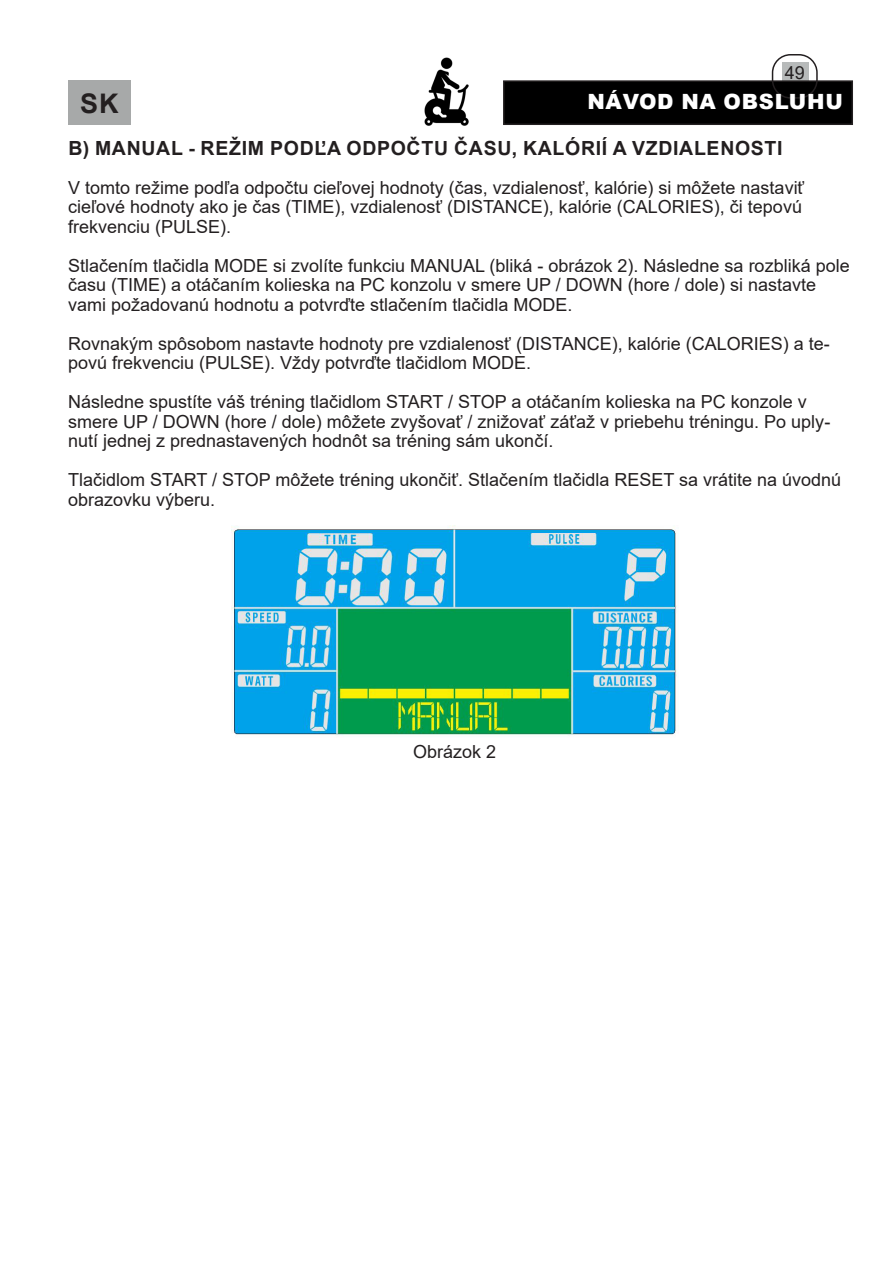
<style>
.page{position:relative;width:893px;height:1263px;background:#fff}
.page>*{position:absolute;margin:0;border:0;box-sizing:border-box;transform-origin:0 0}
.t1{font:700 27px "Arial";color:#231f20}
.Title_2_-_List{font:900 21px "Arial";letter-spacing:.035em;color:#fff}
.Title_3_-_Subsection{font:700 19.5px "Arial";letter-spacing:.035em;color:#231f20}
.Text{font:18px/19.5px "Arial";color:#231f20}
</style>
<div class="page">
<div style="left:782px;top:62px;width:26px;height:21px;background:#b7baba"></div>
<div style="left:504px;top:81px;width:348px;height:43px;background:#000"></div>
<div style="left:503px;top:80px;width:350px;height:45px;border:2px solid #231f20"></div>
<div style="left:772px;top:54px;width:46px;height:45px;border:2px solid #231f20;border-radius:18px"></div>
<div style="left:68px;top:80px;width:63px;height:45px;background:#a7a9a9"></div>
<img style="left:424px;top:57px;width:45px;height:68px">
<img style="left:232px;top:525px;width:445px;height:211px">
<p class="Text" style="left:785px;top:62px;width:22px">49</p>
<p class="t1" style="left:80px;top:84px;width:40px">SK</p>
<p class="Title_2_-_List" style="left:587px;top:87px;width:257px">NÁVOD NA OBSLUHU</p>
<p class="Title_3_-_Subsection" style="left:68px;top:134px;width:716px">B) MANUAL - REŽIM PODĽA ODPOČTU ČASU, KALÓRIÍ A VZDIALENOSTI</p>
<p class="Text" style="left:68px;top:177px;width:738px">V tomto režime podľa odpočtu cieľovej hodnoty (čas, vzdialenosť, kalórie) si môžete nastaviť cieľové hodnoty ako je čas (TIME), vzdialenosť (DISTANCE), kalórie (CALORIES), či tepovú frekvenciu (PULSE).</p>
<p class="Text" style="left:68px;top:255px;width:783px">Stlačením tlačidla MODE si zvolíte funkciu MANUAL (bliká - obrázok 2). Následne sa rozbliká pole času (TIME) a otáčaním kolieska na PC konzolu v smere UP / DOWN (hore / dole) si nastavte vami požadovanú hodnotu a potvrďte stlačením tlačidla MODE.</p>
<p class="Text" style="left:68px;top:333px;width:763px">Rovnakým spôsobom nastavte hodnoty pre vzdialenosť (DISTANCE), kalórie (CALORIES) a te&shy;povú frekvenciu (PULSE). Vždy potvrďte tlačidlom MODE.</p>
<p class="Text" style="left:68px;top:392px;width:764px">Následne spustíte váš tréning tlačidlom START / STOP a otáčaním kolieska na PC konzole v smere UP / DOWN (hore / dole) môžete zvyšovať / znižovať záťaž v priebehu tréningu. Po uply&shy;nutí jednej z prednastavených hodnôt sa tréning sám ukončí.</p>
<p class="Text" style="left:68px;top:470px;width:775px">Tlačidlom START / STOP môžete tréning ukončiť. Stlačením tlačidla RESET sa vrátite na úvodnú obrazovku výberu.</p>
<p class="Text" style="left:413px;top:742px;width:85px">Obrázok 2</p>
</div>
